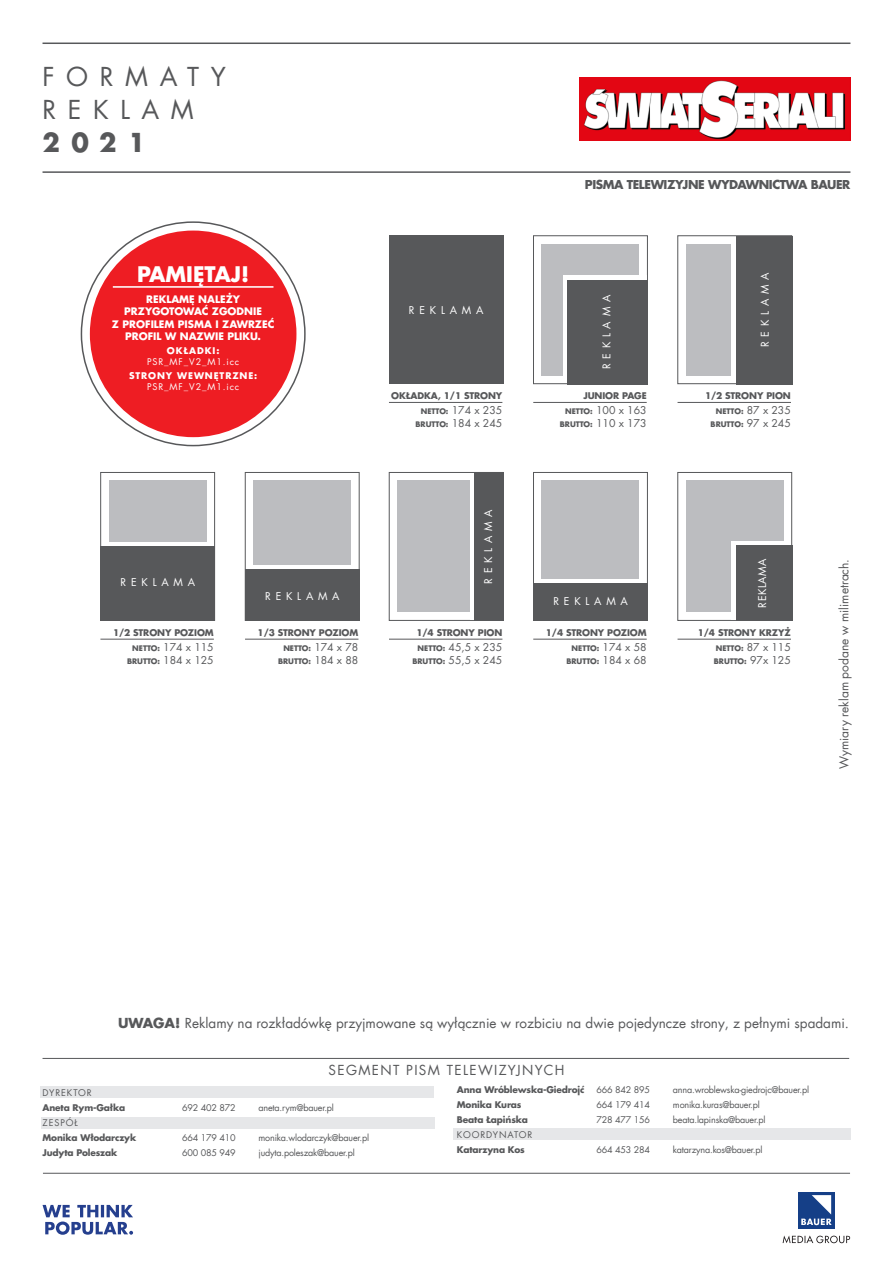
<style>
.page{position:relative;width:893px;height:1263px;background:#fff}
.page>*{position:absolute;margin:0;border:0;box-sizing:border-box;transform-origin:0 0}
.headCennikowy_1{font:25.5px "Futura Com";letter-spacing:.455em;color:#57585a}
.t1{font:700 25.5px "Futura Com";color:#57585a}
.t2{font:700 21px "Futura Com";color:#fff}
.t3{font:13.5px "Futura Com";color:#57585a}
.t4{font:13.5px "Futura Com";letter-spacing:.1em;color:#57585a}
.t5{font:700 12px "Futura Com";letter-spacing:-.035em;color:#57585a}
.t6{font:12px "Futura Com";color:#57585a}
.t7{font:10.5px "Futura Com";color:#57585a}
.headCennikowy_1-2{font:10.5px "Futura Com";letter-spacing:.455em;color:#fff}
.headCennikowy_1-3{font:10.5px "Futura Com";letter-spacing:.05em;color:#fff}
.t8{font:700 10.2px/12.1px "Futura Com";color:#fff;text-align:center}
.t9{font:9px "Futura Com";letter-spacing:-.02em;color:#57585a}
.t10{font:700 9px "Futura Com";letter-spacing:-.015em;color:#57585a}
.headCennikowy_1-4{font:9px/10.8px "Futura Com";letter-spacing:.1em;color:#fff;text-align:center}
.headCennikowy_1-5{font:700 9px "Futura Com";letter-spacing:.1em;color:#fff}
.t11{font:9px "Futura Com";letter-spacing:.1em;color:#57585a}
.t12{font:9px "Futura Com";letter-spacing:.1em;color:#57585a}
.t13{font:700 7.5px "Futura Com";color:#57585a}
.s1{font-weight:700}
.s2{font-weight:700;font-size:7.5px}
.s3{font-weight:400;font-size:10.5px}
</style>
<div class="page">
<img style="left:580px;top:77px;width:270px;height:63px">
<svg style="left:43px;top:1205px;width:90px;height:30px"></svg>
<svg style="left:783px;top:1235px;width:67px;height:8px"></svg>
<div style="left:798px;top:1191px;width:37px;height:37px;background:#153f87"></div>
<svg style="left:801px;top:1195px;width:31px;height:30px"></svg>
<hr style="left:43px;top:171px;width:807px;height:2px;background:#57585a">
<hr style="left:43px;top:43px;width:807px;height:1px;background:#57585a">
<hr style="left:43px;top:1058px;width:806px;height:1px;background:#57585a">
<div style="left:41px;top:1086px;width:393px;height:12px;background:#e6e7e9"></div>
<div style="left:41px;top:1117px;width:394px;height:12px;background:#e6e7e9"></div>
<div style="left:453px;top:1128px;width:397px;height:12px;background:#e6e7e9"></div>
<hr style="left:43px;top:1173px;width:807px;height:1px;background:#57585a">
<div style="left:389px;top:235px;width:115px;height:149px;background:#57585a"></div>
<hr style="left:389px;top:402px;width:113px;height:1px;background:#57585a">
<div style="left:542px;top:244px;width:97px;height:132px;background:#bcbdc0"></div>
<div style="left:533px;top:235px;width:115px;height:149px;border:1px solid #57585a"></div>
<div style="left:564px;top:276px;width:83px;height:107px;background:linear-gradient(to right,#fff,#fff)"></div>
<div style="left:568px;top:280px;width:80px;height:104px;background:#57585a"></div>
<hr style="left:533px;top:402px;width:114px;height:1px;background:#57585a">
<div style="left:109px;top:480px;width:98px;height:132px;background:#bcbdc0"></div>
<div style="left:100px;top:472px;width:115px;height:149px;border:1px solid #57585a"></div>
<div style="left:103px;top:542px;width:109px;height:79px;background:#fff"></div>
<div style="left:100px;top:546px;width:115px;height:75px;background:#57585a"></div>
<hr style="left:100px;top:639px;width:114px;height:1px;background:#57585a">
<div style="left:686px;top:244px;width:98px;height:132px;background:#bcbdc0"></div>
<div style="left:677px;top:235px;width:115px;height:149px;border:1px solid #57585a"></div>
<div style="left:732px;top:239px;width:58px;height:144px;background:#fff"></div>
<div style="left:736px;top:236px;width:56px;height:148px;background:#57585a"></div>
<hr style="left:677px;top:402px;width:114px;height:1px;background:#57585a">
<div style="left:253px;top:480px;width:98px;height:132px;background:#bcbdc0"></div>
<div style="left:245px;top:472px;width:115px;height:149px;border:1px solid #57585a"></div>
<div style="left:247px;top:566px;width:110px;height:51px;background:linear-gradient(to right,#fff,#fff)"></div>
<div style="left:245px;top:570px;width:115px;height:51px;background:#57585a"></div>
<hr style="left:245px;top:639px;width:113px;height:1px;background:#57585a">
<div style="left:542px;top:480px;width:97px;height:132px;background:#bcbdc0"></div>
<div style="left:533px;top:472px;width:115px;height:149px;border:1px solid #57585a"></div>
<div style="left:536px;top:579px;width:109px;height:38px;background:#fff"></div>
<div style="left:533px;top:583px;width:115px;height:38px;background:#57585a"></div>
<hr style="left:533px;top:639px;width:114px;height:1px;background:#57585a">
<div style="left:397px;top:480px;width:98px;height:132px;background:#bcbdc0"></div>
<div style="left:389px;top:472px;width:115px;height:149px;border:1px solid #57585a"></div>
<div style="left:470px;top:476px;width:29px;height:144px;background:#fff"></div>
<div style="left:474px;top:473px;width:29px;height:148px;background:#57585a"></div>
<hr style="left:389px;top:639px;width:113px;height:1px;background:#57585a">
<div style="left:686px;top:480px;width:98px;height:132px;background:#bcbdc0"></div>
<div style="left:677px;top:472px;width:115px;height:149px;border:1px solid #57585a"></div>
<div style="left:732px;top:541px;width:58px;height:79px;background:#fff"></div>
<div style="left:736px;top:545px;width:56px;height:76px;background:#57585a"></div>
<hr style="left:677px;top:639px;width:114px;height:1px;background:#57585a">
<div style="left:90px;top:231px;width:206px;height:206px;background:#ee1d23;border-radius:50%"></div>
<hr style="left:113px;top:286px;width:160px;height:2px;background:#fff">
<p class="headCennikowy_1" style="left:43px;top:59px;width:185px">FORMATY</p>
<p class="headCennikowy_1" style="left:43px;top:92px;width:153px">REKLAM</p>
<h1 class="t1" style="left:43px;top:123px;width:105px">2021</h1>
<p class="t2" style="left:137px;top:258px;width:114px">PAMIĘTAJ!</p>
<p class="t8" style="left:112px;top:293px;width:164px">REKLAMĘ NALEŻY<br>PRZYGOTOWAĆ ZGODNIE<br>Z PROFILEM PISMA I ZAWRZEĆ<br>PROFIL W NAZWIE PLIKU.</p>
<p class="headCennikowy_1-4" style="left:147px;top:345px;width:94px"><span class="s1">OKŁADKI:<br></span>PSR_MF_V2_M1.icc</p>
<p class="headCennikowy_1-5" style="left:129px;top:369px;width:130px">STRONY WEWNĘTRZNE:</p>
<p class="headCennikowy_1-4" style="left:147px;top:381px;width:94px">PSR_MF_V2_M1.icc</p>
<p class="headCennikowy_1-2" style="left:121px;top:575px;width:76px">REKLAMA</p>
<p class="t10" style="left:113px;top:626px;width:102px">1/2 STRONY POZIOM</p>
<p class="t7" style="left:132px;top:640px;width:83px"><span class="s2">NETTO:</span> 174 x 115</p>
<p class="t13" style="left:127px;top:655px;width:88px">BRUTTO: <span class="s3">184 x 125</span></p>
<p class="headCennikowy_1-2" style="left:265px;top:589px;width:76px">REKLAMA</p>
<p class="t10" style="left:258px;top:626px;width:102px">1/3 STRONY POZIOM</p>
<p class="t13" style="left:283px;top:642px;width:76px">NETTO: <span class="s3">174 x 78</span></p>
<p class="t13" style="left:278px;top:655px;width:82px">BRUTTO: <span class="s3">184 x 88</span></p>
<p class="headCennikowy_1-2" style="left:409px;top:303px;width:76px">REKLAMA</p>
<p class="t10" style="left:391px;top:389px;width:112px">OKŁADKA, 1/1 STRONY</p>
<p class="t7" style="left:421px;top:403px;width:83px"><span class="s2">NETTO:</span> 174 x 235</p>
<p class="t13" style="left:416px;top:418px;width:88px">BRUTTO: <span class="s3">184 x 245</span></p>
<p class="headCennikowy_1-2" style="left:481px;top:584px;width:76px;rotate:-90deg">REKLAMA</p>
<p class="t10" style="left:416px;top:626px;width:87px">1/4 STRONY PION</p>
<p class="t7" style="left:418px;top:640px;width:86px"><span class="s2">NETTO:</span> 45,5 x 235</p>
<p class="t7" style="left:412px;top:653px;width:91px"><span class="s2">BRUTTO:</span> 55,5 x 245</p>
<h3 class="t5" style="left:585px;top:175px;width:267px">PISMA TELEWIZYJNE WYDAWNICTWA BAUER</h3>
<p class="headCennikowy_1-2" style="left:599px;top:369px;width:76px;rotate:-90deg">REKLAMA</p>
<p class="t10" style="left:583px;top:389px;width:65px">JUNIOR PAGE</p>
<p class="t7" style="left:565px;top:403px;width:83px"><span class="s2">NETTO:</span> 100 x 163</p>
<p class="t13" style="left:560px;top:418px;width:88px">BRUTTO: <span class="s3">110 x 173</span></p>
<p class="headCennikowy_1-2" style="left:553px;top:594px;width:76px">REKLAMA</p>
<p class="t10" style="left:546px;top:626px;width:102px">1/4 STRONY POZIOM</p>
<p class="t13" style="left:572px;top:642px;width:76px">NETTO: <span class="s3">174 x 58</span></p>
<p class="t13" style="left:566px;top:655px;width:82px">BRUTTO: <span class="s3">184 x 68</span></p>
<p class="headCennikowy_1-2" style="left:758px;top:347px;width:76px;rotate:-90deg">REKLAMA</p>
<p class="t10" style="left:705px;top:389px;width:87px">1/2 STRONY PION</p>
<p class="t13" style="left:716px;top:406px;width:76px">NETTO: <span class="s3">87 x 235</span></p>
<p class="t13" style="left:711px;top:418px;width:82px">BRUTTO: <span class="s3">97 x 245</span></p>
<p class="headCennikowy_1-3" style="left:755px;top:608px;width:50px;rotate:-90deg">REKLAMA</p>
<p class="t10" style="left:698px;top:626px;width:95px">1/4 STRONY KRZYŻ</p>
<p class="t13" style="left:716px;top:642px;width:76px">NETTO: <span class="s3">87 x 115</span></p>
<p class="t13" style="left:714px;top:655px;width:79px">BRUTTO: <span class="s3">97x 125</span></p>
<p class="t6" style="left:836px;top:769px;width:212px;rotate:-90deg">Wymiary reklam podane w milimetrach.</p>
<p class="t3" style="left:118px;top:1014px;width:732px"><span class="s1">UWAGA!</span> Reklamy na rozkładówkę przyjmowane są wyłącznie w rozbiciu na dwie pojedyncze strony, z pełnymi spadami.</p>
<h3 class="t4" style="left:329px;top:1061px;width:237px">SEGMENT PISM TELEWIZYJNYCH</h3>
<p class="t12" style="left:43px;top:1086px;width:51px">DYREKTOR</p>
<p class="t10" style="left:43px;top:1100px;width:84px">Aneta Rym-Gałka</p>
<p class="t9" style="left:182px;top:1101px;width:55px">692 402 872</p>
<p class="t9" style="left:259px;top:1101px;width:77px">aneta.rym@bauer.pl</p>
<p class="t9" style="left:43px;top:1116px;width:37px">ZESPÓŁ</p>
<p class="t10" style="left:43px;top:1130px;width:95px">Monika Włodarczyk</p>
<p class="t9" style="left:182px;top:1131px;width:55px">664 179 410</p>
<p class="t9" style="left:259px;top:1131px;width:112px">monika.wlodarczyk@bauer.pl</p>
<p class="t10" style="left:43px;top:1145px;width:76px">Judyta Poleszak</p>
<p class="t9" style="left:182px;top:1146px;width:55px">600 085 949</p>
<p class="t9" style="left:259px;top:1146px;width:98px">judyta.poleszak@bauer.pl</p>
<p class="t10" style="left:457px;top:1083px;width:129px">Anna Wróblewska-Giedrojć</p>
<p class="t9" style="left:596px;top:1083px;width:55px">666 842 895</p>
<p class="t9" style="left:673px;top:1083px;width:138px">anna.wroblewska-giedrojc@bauer.pl</p>
<p class="t10" style="left:457px;top:1098px;width:66px">Monika Kuras</p>
<p class="t9" style="left:596px;top:1098px;width:55px">664 179 414</p>
<p class="t9" style="left:673px;top:1098px;width:89px">monika.kuras@bauer.pl</p>
<p class="t10" style="left:457px;top:1113px;width:73px">Beata Łapińska</p>
<p class="t9" style="left:596px;top:1113px;width:55px">728 477 156</p>
<p class="t9" style="left:673px;top:1113px;width:94px">beata.lapinska@bauer.pl</p>
<p class="t11" style="left:457px;top:1128px;width:77px">KOORDYNATOR</p>
<p class="t10" style="left:457px;top:1143px;width:70px">Katarzyna Kos</p>
<p class="t9" style="left:596px;top:1143px;width:55px">664 453 284</p>
<p class="t9" style="left:673px;top:1143px;width:91px">katarzyna.kos@bauer.pl</p>
</div>
